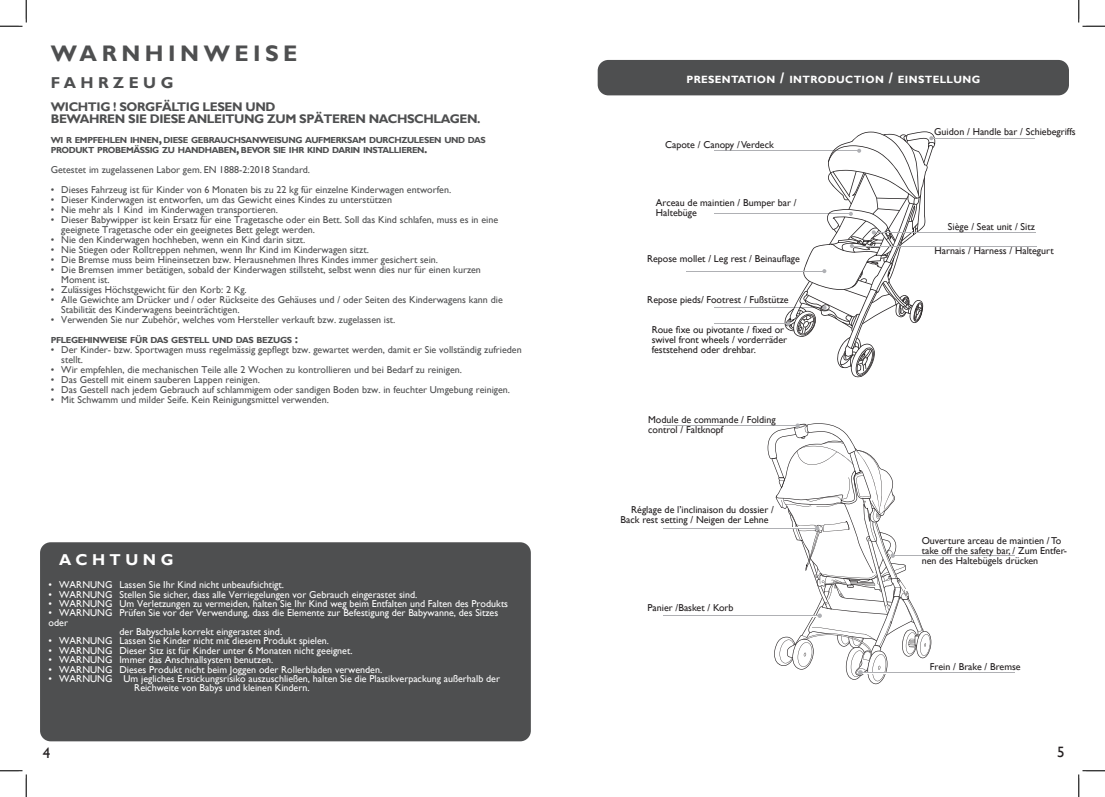
<style>
.page{position:relative;width:1105px;height:797px;background:#fff}
.page>*{position:absolute;margin:0;border:0;box-sizing:border-box;transform-origin:0 0}
.t1{font:700 22.5px "Gill Sans";letter-spacing:.2em;color:#4e4f50}
.t2{font:700 15.75px "Gill Sans";letter-spacing:.285em;color:#4e4f50}
.t3{font:700 15.75px "Gill Sans";color:#fff}
.t4{font:15px "Gill Sans";color:#231f20}
.Intro{font:700 12.5px/11.9px "Gill Sans";letter-spacing:-.03em;color:#4e4f50}
.Intro-2{font:700 12.5px "Gill Sans";color:#4e4f50}
.titreblanc{font:700 10.5px "Gill Sans";letter-spacing:.035em;color:#fff}
.texteint{font:10px/10px "Gill Sans";color:#4e4f50}
.t5{font:10px/9.4px "Gill Sans";color:#fff}
.norm{font:10px/10px "Gill Sans";color:#231f20}
.Intro-3{font:700 8.75px "Gill Sans";letter-spacing:-.045em;color:#4e4f50}
.s1{font-size:12.5px}
.s2{font-size:15px}
</style>
<div class="page">
<div style="left:598px;top:60px;width:471px;height:35px;background:#4e4f50;border-radius:11px"></div>
<div style="left:40px;top:542px;width:491px;height:199px;background:#4e4f50;border-radius:11px"></div>
<hr style="left:893px;top:555px;width:122px;height:1px;background:#afb0b4">
<hr style="left:860px;top:672px;width:155px;height:1px;background:#afb0b4">
<hr style="left:663px;top:425px;width:135px;height:1px;background:#afb0b4">
<hr style="left:663px;top:528px;width:154px;height:1px;background:#afb0b4">
<hr style="left:663px;top:615px;width:157px;height:1px;background:#afb0b4">
<svg style="left:768px;top:423px;width:164px;height:262px"></svg>
<hr style="left:906px;top:589px;width:109px;height:1px;background:#fff">
<hr style="left:715px;top:150px;width:144px;height:1px;background:#afb0b4">
<hr style="left:715px;top:213px;width:136px;height:1px;background:#afb0b4">
<hr style="left:714px;top:307px;width:111px;height:1px;background:#afb0b4">
<hr style="left:874px;top:232px;width:162px;height:1px;background:#afb0b4">
<hr style="left:931px;top:138px;width:104px;height:1px;background:#afb0b4">
<hr style="left:852px;top:246px;width:184px;height:1px;background:#afb0b4">
<hr style="left:715px;top:324px;width:73px;height:1px;background:#afb0b4">
<hr style="left:686px;top:271px;width:137px;height:1px;background:#afb0b4">
<svg style="left:785px;top:131px;width:150px;height:246px"></svg>
<svg style="left:0;top:0;width:27px;height:27px"></svg>
<svg style="left:0;top:770px;width:27px;height:27px"></svg>
<svg style="left:1078px;top:0;width:27px;height:27px"></svg>
<svg style="left:1078px;top:770px;width:27px;height:27px"></svg>
<p class="t1" style="left:51px;top:40px;width:248px">WARNH INWEISE</p>
<p class="t2" style="left:51px;top:73px;width:123px">FAHRZE UG</p>
<p class="Intro" style="left:51px;top:101px;width:431px">WICHTIG ! SORGFÄLTIG LESEN UND<br>BEWAHREN SIE DIESE ANLEITUNG ZUM SPÄTEREN NACHSCHLAGEN.</p>
<p class="Intro-3" style="left:51px;top:135px;width:66px">WI R EMPFEHLEN</p>
<p class="Intro-3" style="left:130px;top:135px;width:46px">IHNEN<span class="s1">,</span> DIESE</p>
<p class="Intro-3" style="left:191px;top:135px;width:57px">GEBRAUCHSANWEIS</p>
<p class="Intro-3" style="left:281px;top:135px;width:49px">UNG AUFMERKSAM</p>
<p class="Intro-3" style="left:369px;top:135px;width:52px">DURCHZULESEN</p>
<p class="Intro-3" style="left:444px;top:135px;width:37px">UND DAS</p>
<p class="Intro-3" style="left:51px;top:145px;width:95px">PRODUKT PROBEMÄSSIG</p>
<p class="Intro-3" style="left:162px;top:145px;width:117px">ZU HANDHABEN<span class="s1">,</span> BEVOR SIE</p>
<p class="Intro-3" style="left:289px;top:145px;width:56px">IHR KINDDARIN</p>
<p class="Intro-3" style="left:363px;top:145px;width:7px">INSTALLIEREN</p>
<p class="Intro-2" style="left:424px;top:142px;width:5px">.</p>
<p class="texteint" style="left:51px;top:165px;width:261px">Getestet im zugelassenen Labor gem. EN 1888-2:2018 Standard.</p>
<p class="texteint" style="left:51px;top:185px;width:402px">• Dieses Fahrzeug ist für Kinder von 6 Monaten bis zu 22 kg für einzelne Kinderwagen entworfen.</p>
<p class="texteint" style="left:51px;top:195px;width:343px">• Dieser Kinderwagen ist entworfen, um das Gewicht eines Kindes zu unterstützen</p>
<p class="texteint" style="left:51px;top:205px;width:229px">• Nie mehr als 1 Kind im Kinderwagen transportieren.</p>
<p class="texteint" style="left:61px;top:215px;width:438px;text-indent:-11px">• Dieser Babywipper ist kein Ersatz für eine Tragetasche oder ein Bett. Soll das Kind schlafen, muss es in eine geeignete Tragetasche oder ein geeignetes Bett gelegt werden.</p>
<p class="texteint" style="left:51px;top:235px;width:256px">• Nie den Kinderwagen hochheben, wenn ein Kind darin sitzt.</p>
<p class="texteint" style="left:51px;top:245px;width:320px">• Nie Stiegen oder Rolltreppen nehmen, wenn Ihr Kind im Kinderwagen sitzt.</p>
<p class="texteint" style="left:51px;top:255px;width:389px">• Die Bremse muss beim Hineinsetzen bzw. Herausnehmen Ihres Kindes immer gesichert sein.</p>
<p class="texteint" style="left:61px;top:265px;width:421px;text-indent:-11px">• Die Bremsen immer betätigen, sobald der Kinderwagen stillsteht, selbst wenn dies nur für einen kurzen<br>Moment ist.</p>
<p class="texteint" style="left:51px;top:285px;width:198px">• Zulässiges Höchstgewicht für den Korb: 2 Kg.</p>
<p class="texteint" style="left:61px;top:295px;width:443px;text-indent:-11px">• Alle Gewichte am Drücker und / oder Rückseite des Gehäuses und / oder Seiten des Kinderwagens kann die<br>Stabilität des Kinderwagens beeinträchtigen.</p>
<p class="texteint" style="left:51px;top:315px;width:346px">• Verwenden Sie nur Zubehör, welches vom Hersteller verkauft bzw. zugelassen ist.</p>
<p class="Intro-3" style="left:51px;top:335px;width:17px">PFLEGE</p>
<p class="Intro-3" style="left:83px;top:335px;width:14px">HINWEISE</p>
<p class="Intro-3" style="left:130px;top:335px;width:48px">FÜR DAS GESTELL</p>
<p class="Intro-3" style="left:212px;top:335px;width:87px">UND DAS BEZUGS <span class="s1">:</span></p>
<p class="texteint" style="left:61px;top:345px;width:462px;text-indent:-11px">• Der Kinder- bzw. Sportwagen muss regelmässig gepflegt bzw. gewartet werden, damit er Sie vollständig zufrieden stellt.</p>
<p class="texteint" style="left:51px;top:365px;width:413px">• Wir empfehlen, die mechanischen Teile alle 2 Wochen zu kontrollieren und bei Bedarf zu reinigen.</p>
<p class="texteint" style="left:51px;top:375px;width:211px">• Das Gestell mit einem sauberen Lappen reinigen.</p>
<p class="texteint" style="left:51px;top:385px;width:461px">• Das Gestell nach jedem Gebrauch auf schlammigem oder sandigen Boden bzw. in feuchter Umgebung reinigen.</p>
<p class="texteint" style="left:51px;top:395px;width:280px">• Mit Schwamm und milder Seife. Kein Reinigungsmittel verwenden.</p>
<p class="t3" style="left:59px;top:550px;width:99px">AC HTUNG</p>
<p class="t5" style="left:49px;top:580px;width:237px">• WARNUNG Lassen Sie Ihr Kind nicht unbeaufsichtigt.</p>
<p class="t5" style="left:49px;top:589px;width:370px">• WARNUNG Stellen Sie sicher, dass alle Verriegelungen vor Gebrauch eingerastet sind.</p>
<p class="t5" style="left:49px;top:598px;width:461px">• WARNUNG Um Verletzungen zu vermeiden, halten Sie Ihr Kind weg beim Entfalten und Falten des Produkts</p>
<p class="t5" style="left:49px;top:608px;width:451px">• WARNUNG Prüfen Sie vor der Verwendung, dass die Elemente zur Befestigung der Babywanne, des Sitzes</p>
<p class="t5" style="left:49px;top:617px;width:21px">oder</p>
<p class="t5" style="left:119px;top:627px;width:164px">der Babyschale korrekt eingerastet sind.</p>
<p class="t5" style="left:49px;top:636px;width:282px">• WARNUNG Lassen Sie Kinder nicht mit diesem Produkt spielen.</p>
<p class="t5" style="left:49px;top:645px;width:305px">• WARNUNG Dieser Sitz ist für Kinder unter 6 Monaten nicht geeignet.</p>
<p class="t5" style="left:49px;top:655px;width:226px">• WARNUNG Immer das Anschnallsystem benutzen.</p>
<p class="t5" style="left:49px;top:664px;width:335px">• WARNUNG Dieses Produkt nicht beim Joggen oder Rollerbladen verwenden.</p>
<p class="t5" style="left:134px;top:673px;width:367px;text-indent:-86px">• WARNUNG Um jegliches Erstickungsrisiko auszuschließen, halten Sie die Plastikverpackung außerhalb der<br>Reichweite von Babys und kleinen Kindern.</p>
<p class="titreblanc" style="left:686px;top:73px;width:16px">PRESENTATI</p>
<p class="titreblanc" style="left:757px;top:73px;width:41px">ON <span class="s2">/</span> INTR</p>
<p class="titreblanc" style="left:818px;top:73px;width:35px">ODUCTI</p>
<p class="titreblanc" style="left:865px;top:73px;width:41px">ON <span class="s2">/</span> EINSTELL</p>
<p class="titreblanc" style="left:953px;top:73px;width:19px">UNG</p>
<p class="norm" style="left:665px;top:140px;width:110px">Capote / Canopy / Verdeck</p>
<p class="norm" style="left:656px;top:197px;width:142px">Arceau de maintien / Bumper bar /<br>Haltebüge</p>
<p class="norm" style="left:647px;top:253px;width:154px">Repose mollet / Leg rest / Beinauflage</p>
<p class="norm" style="left:647px;top:295px;width:143px">Repose pieds/ Footrest / Fußstütze</p>
<p class="norm" style="left:652px;top:325px;width:137px">Roue fixe ou pivotante / fixed or swivel front wheels / vorderräder feststehend oder drehbar.</p>
<p class="norm" style="left:648px;top:415px;width:129px">Module de commande / Folding control / Faltknopf</p>
<p class="norm" style="left:620px;top:505px;width:155px;text-indent:11px">Réglage de l’inclinaison du dossier /<br>Back rest setting / Neigen der Lehne</p>
<p class="norm" style="left:647px;top:602px;width:88px">Panier /Basket / Korb</p>
<p class="norm" style="left:934px;top:126px;width:143px">Guidon / Handle bar / Schiebegriffs</p>
<p class="norm" style="left:948px;top:221px;width:88px">Siège / Seat unit / Sitz</p>
<p class="norm" style="left:934px;top:245px;width:121px">Harnais / Harness / Haltegurt</p>
<p class="norm" style="left:922px;top:536px;width:147px">Ouverture arceau de maintien / To take off the safety bar, / Zum Entfer&shy;nen des Haltebügels drücken</p>
<p class="norm" style="left:930px;top:661px;width:92px">Frein / Brake / Bremse</p>
<p class="t4" style="left:43px;top:744px;width:9px">4</p>
<p class="t4" style="left:1057px;top:743px;width:9px">5</p>
</div>
